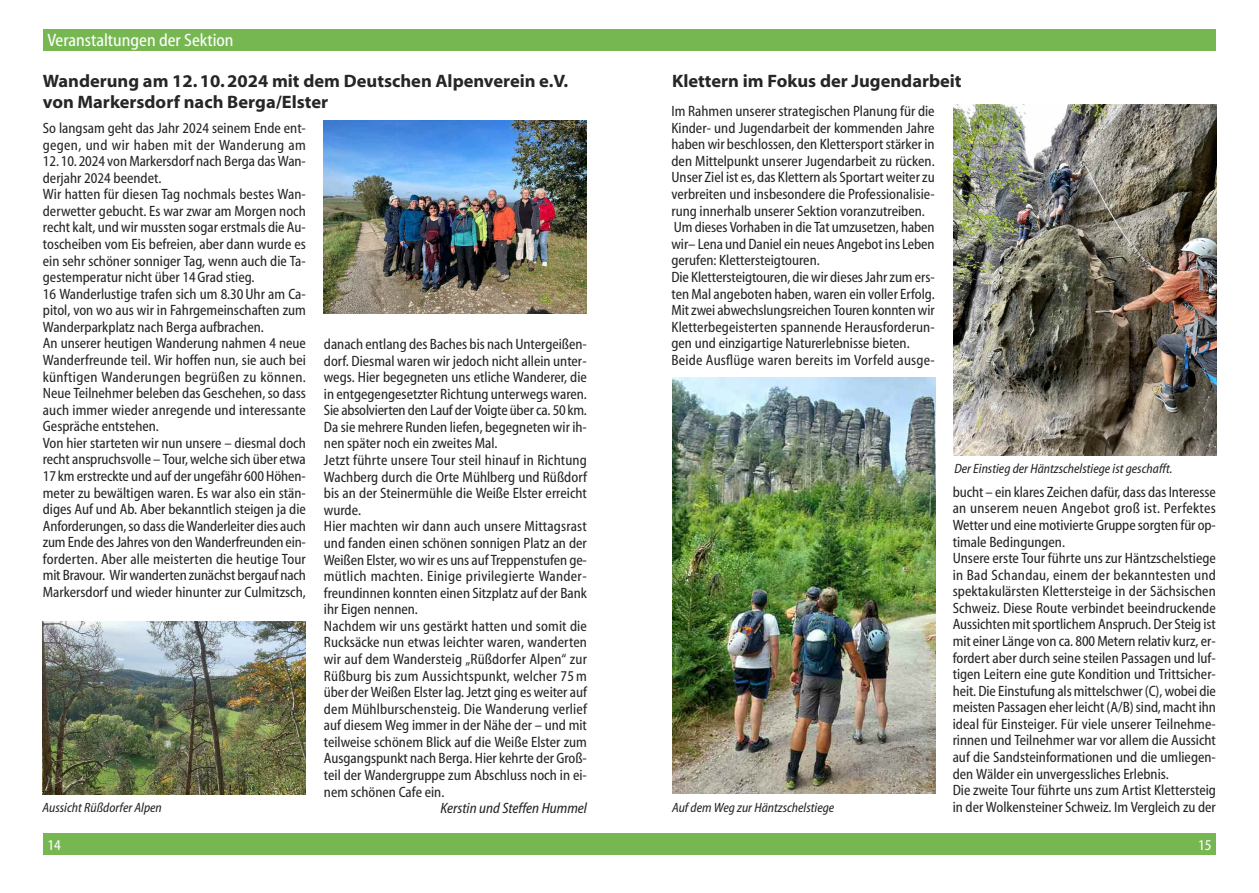
<style>
.page{position:relative;width:1259px;height:893px;background:#fff}
.page>*{position:absolute;margin:0;border:0;box-sizing:border-box;transform-origin:0 0}
.t1{font:700 18px/21.6px "Myriad Web Pro";color:#272526}
.t2{font:condensed 18px "Myriad Web Pro";color:#fefefe}
.t3{font:condensed 15px/16.5px "Myriad Web Pro";color:#272526}
.t4{font:italic condensed 15px "Myriad Web Pro";color:#272526}
.t5{font:condensed 15px "Myriad Web Pro";color:#fefefe}
.t6{font:italic condensed 13.5px "Myriad Web Pro";color:#272526}
</style>
<div class="page">
<div style="left:43px;top:833px;width:586px;height:21px;background:#77b752"></div>
<div style="left:629px;top:833px;width:587px;height:21px;background:#77b752"></div>
<div style="left:43px;top:30px;width:586px;height:21px;background:#77b752"></div>
<div style="left:629px;top:30px;width:587px;height:21px;background:#77b752"></div>
<img style="left:43px;top:621px;width:263px;height:173px">
<img style="left:324px;top:120px;width:263px;height:193px">
<img style="left:953px;top:104px;width:263px;height:351px">
<img style="left:672px;top:378px;width:263px;height:416px">
<p class="t2" style="left:46px;top:29px;width:341px">DAV unterwe s – Tour nberichte unserer Mitglieder</p>
<p class="t2" style="left:47px;top:29px;width:188px">Veranstaltungen der Sektion</p>
<p class="t1" style="left:43px;top:70px;width:527px">Wanderung am 12.10.2024 mit dem Deutschen Alpenverein e.V. von Markersdorf nach Berga/Elster</p>
<p class="t3" style="left:43px;top:119px;width:264px">So langsam geht das Jahr 2024 seinem Ende ent&shy;gegen, und wir haben mit der Wanderung am</p>
<p class="t3" style="left:43px;top:153px;width:264px">12. 10. 2024 von Markersdorf nach Berga das Wan&shy;derjahr 2024 beendet.<br>Wir hatten für diesen Tag nochmals bestes Wan&shy;derwetter gebucht. Es war zwar am Morgen noch recht kalt, und wir mussten sogar erstmals die Au&shy;toscheiben vom Eis befreien, aber dann wurde es ein sehr schöner sonniger Tag, wenn auch die Ta&shy;gestemperatur nicht über 14Grad stieg.<br>16 Wanderlustige trafen sich um 8.30Uhr am Ca&shy;pitol, von wo aus wir in Fahrgemeinschaften zum Wanderparkplatz nach Berga aufbrachen.<br>An unserer heutigen Wanderung nahmen 4 neue Wanderfreunde teil. Wir hoffen nun, sie auch bei künftigen Wanderungen begrüßen zu können.<br>Neue Teilnehmer beleben das Geschehen, so dass auch immer wieder anregende und interessante Gespräche entstehen.<br>Von hier starteten wir nun unsere – diesmal doch recht anspruchsvolle – Tour, welche sich über etwa 17 km erstreckte und auf der ungefähr 600 Höhen&shy;meter zu bewältigen waren. Es war also ein stän&shy;diges Auf und Ab. Aber bekanntlich steigen ja die Anforderungen, so dass die Wanderleiter dies auch zum Ende des Jahres von den Wanderfreunden ein&shy;forderten. Aber alle meisterten die heutige Tour mit Bravour. Wir wanderten zunächst bergauf nach Markersdorf und wieder hinunter zur Culmitzsch,</p>
<p class="t6" style="left:42px;top:800px;width:121px">Aussicht Rüßdorfer Alpen</p>
<p class="t3" style="left:324px;top:336px;width:264px">danach entlang des Baches bis nach Untergeißen&shy;dorf. Diesmal waren wir jedoch nicht allein unter&shy;wegs. Hier begegneten uns etliche Wanderer, die in entgegengesetzter Richtung unterwegs waren.<br>Sie absolvierten den Lauf der Voigte über ca. 50km.<br>Da sie mehrere Runden liefen, begegneten wir ih&shy;nen später noch ein zweites Mal.<br>Jetzt führte unsere Tour steil hinauf in Richtung Wachberg durch die Orte Mühlberg und Rüßdorf bis an der Steinermühle die Weiße Elster erreicht wurde.<br>Hier machten wir dann auch unsere Mittagsrast und fanden einen schönen sonnigen Platz an der Weißen Elster, wo wir es uns auf Treppenstufen ge&shy;mütlich machten. Einige privilegierte Wander&shy;freundinnen konnten einen Sitzplatz auf der Bank ihr Eigen nennen.<br>Nachdem wir uns gestärkt hatten und somit die Rucksäcke nun etwas leichter waren, wanderten wir auf dem Wandersteig „Rüßdorfer Alpen“ zur Rüßburg bis zum Aussichtspunkt, welcher 75m über der Weißen Elster lag. Jetzt ging es weiter auf dem Mühlburschensteig. Die Wanderung verlief auf diesem Weg immer in der Nähe der – und mit teilweise schönem Blick auf die Weiße Elster zum Ausgangspunkt nach Berga. Hier kehrte der Groß&shy;teil der Wandergruppe zum Abschluss noch in ei&shy;nem schönen Cafe ein.</p>
<p class="t4" style="left:440px;top:799px;width:148px">Kerstin und Steffen Hummel</p>
<p class="t1" style="left:672px;top:70px;width:291px">Klettern im Fokus der Jugendarbeit</p>
<p class="t3" style="left:671px;top:103px;width:265px">Im Rahmen unserer strategischen Planung für die Kinder- und Jugendarbeit der kommenden Jahre haben wir beschlossen, den Klettersport stärker in den Mittelpunkt unserer Jugendarbeit zu rücken.<br>Unser Ziel ist es, das Klettern als Sportart weiter zu verbreiten und insbesondere die Professionalisie&shy;rung innerhalb unserer Sektion voranzutreiben.<br>Um dieses Vorhaben in die Tat umzusetzen, haben wir– Lena und Daniel ein neues Angebot ins Leben gerufen: Klettersteigtouren.<br>Die Klettersteigtouren, die wir dieses Jahr zum ers&shy;ten Mal angeboten haben, waren ein voller Erfolg.<br>Mit zwei abwechslungsreichen Touren konnten wir Kletterbegeisterten spannende Herausforderun&shy;gen und einzigartige Naturerlebnisse bieten.<br>Beide Ausflüge waren bereits im Vorfeld ausge-</p>
<p class="t6" style="left:672px;top:800px;width:164px">Auf dem Weg zur Häntzschelstiege</p>
<p class="t6" style="left:954px;top:461px;width:220px">Der Einstieg der Häntzschelstiege ist geschafft.</p>
<p class="t3" style="left:952px;top:483px;width:265px">bucht – ein klares Zeichen dafür, dass das Interesse an unserem neuen Angebot groß ist. Perfektes Wetter und eine motivierte Gruppe sorgten für op&shy;timale Bedingungen.<br>Unsere erste Tour führte uns zur Häntzschelstiege in Bad Schandau, einem der bekanntesten und spektakulärsten Klettersteige in der Sächsischen Schweiz. Diese Route verbindet beeindruckende Aussichten mit sportlichem Anspruch. Der Steig ist mit einer Länge von ca. 800 Metern relativ kurz, er&shy;fordert aber durch seine steilen Passagen und luf&shy;tigen Leitern eine gute Kondition und Trittsicher&shy;heit. Die Einstufung als mittelschwer (C), wobei die meisten Passagen eher leicht (A/B) sind, macht ihn ideal für Einsteiger. Für viele unserer Teilnehme&shy;rinnen und Teilnehmer war vor allem die Aussicht auf die Sandsteinformationen und die umliegen&shy;den Wälder ein unvergessliches Erlebnis.<br>Die zweite Tour führte uns zum Artist Klettersteig in der Wolkensteiner Schweiz. Im Vergleich zu der</p>
<p class="t5" style="left:47px;top:836px;width:15px">14</p>
<p class="t5" style="left:1198px;top:836px;width:15px">15</p>
</div>
